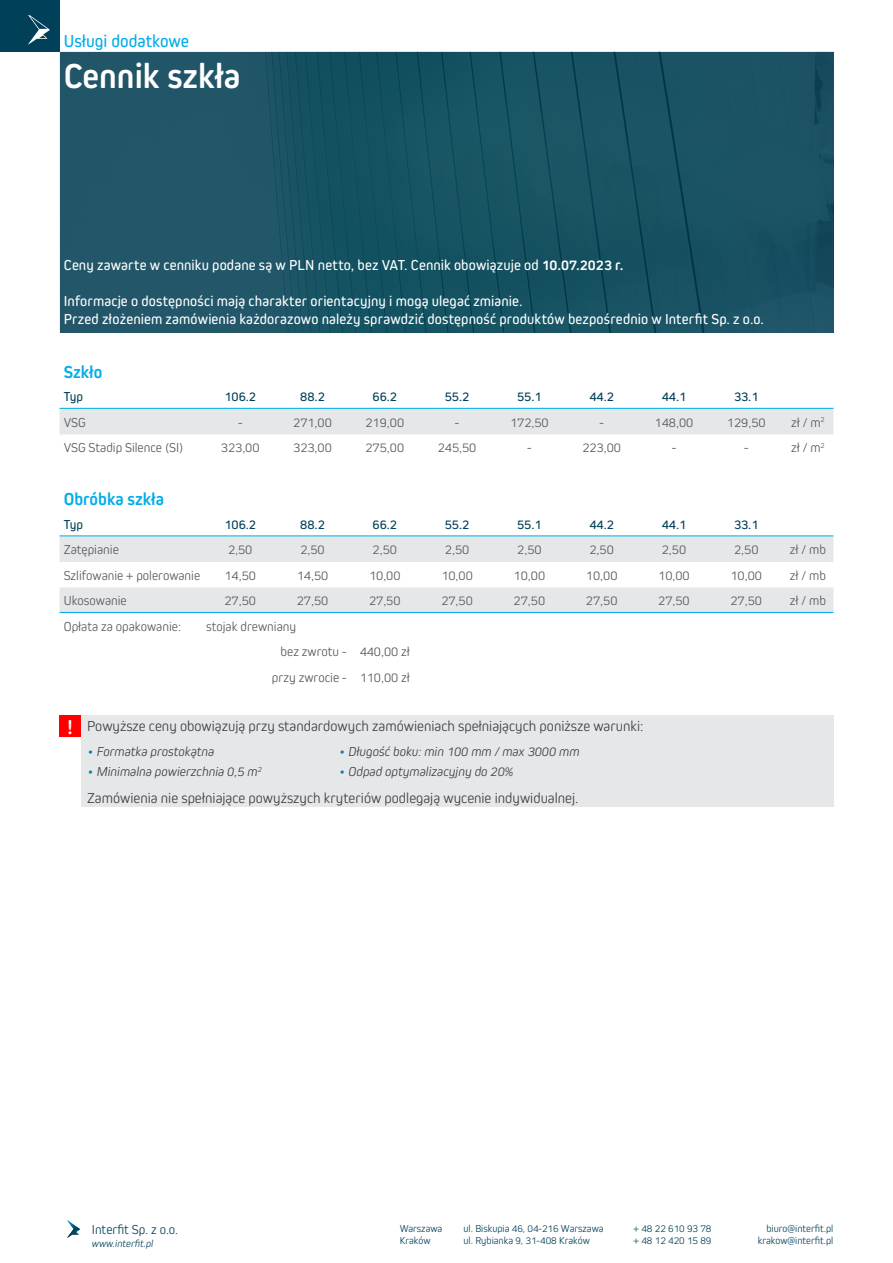
<style>
.page{position:relative;width:893px;height:1263px;background:#fff}
.page>*{position:absolute;margin:0;border:0;box-sizing:border-box;transform-origin:0 0}
.Kategoria_-_opis{font:700 36px "Kiro";color:#fff}
.Uwaga_-_znaczek{font:700 21px "Kiro";color:#fff}
.Subkategoria{font:700 18px "Kiro";color:#00ade9}
.Stopka_-_góra_-_kategoria{font:18px "Kiro";color:#00ade9}
.Kategoria_-_opis-2{font:15px/18px "Kiro";letter-spacing:.01em;color:#fff}
.Uwaga_-_tekst{font:300 15px "Kiro";color:#3e3e3f}
.Tabela_-_Wiersze{font:300 13.5px "Kiro";color:#57585a}
.Uwaga_-_tekst-2{font:italic 300 13.5px "Kiro";color:#3e3e3f}
.Tabela_-_Wiersze_-_ID{font:300 13.5px "Kiro";color:#57585a}
.Tabela_-_Nagłówek_-_reszta{font:13.5px "Kiro";color:#004058}
.t1{font:300 13.5px "Kiro";color:#004058}
.Tabela_-_Nagłówek_-_ID{font:13.5px "Kiro";letter-spacing:-.02em;color:#004058}
.t2{font:300 10.5px "Kiro";color:#004058}
.t3{font:italic 300 10.5px "Kiro";color:#004058}
.s1{font-weight:700}
.s2{color:#0083ac}
</style>
<div class="page">
<svg style="left:67px;top:1220px;width:13px;height:18px"></svg>
<div style="left:0;top:0;width:60px;height:52px;background:#004058"></div>
<svg style="left:28px;top:15px;width:22px;height:30px"></svg>
<div style="left:60px;top:409px;width:773px;height:25px;background:#e6e7e9"></div>
<svg style="left:60px;top:536px;width:773px;height:76px;fill:#e6e7e9"></svg>
<div style="left:81px;top:715px;width:752px;height:92px;background:#e6e7e9"></div>
<hr style="left:60px;top:408px;width:773px;height:1px;background:#00ade9">
<hr style="left:60px;top:535px;width:773px;height:1px;background:#00ade9">
<hr style="left:60px;top:612px;width:773px;height:1px;background:#00ade9">
<div style="left:60px;top:715px;width:21px;height:21px;background:#f00"></div>
<img style="left:60px;top:52px;width:773px;height:280px">
<p class="Stopka_-_góra_-_kategoria" style="left:64px;top:31px;width:127px">Usługi dodatkowe</p>
<p class="Kategoria_-_opis" style="left:64px;top:55px;width:178px">Cennik szkła</p>
<p class="Kategoria_-_opis-2" style="left:64px;top:255px;width:561px">Ceny zawarte w cenniku podane są w PLN netto, bez VAT. Cennik obowiązuje od <span class="s1">10.07.2023 r.</span></p>
<p class="Kategoria_-_opis-2" style="left:64px;top:291px;width:702px">Informacje o dostępności mają charakter orientacyjny i mogą ulegać zmianie.<br>Przed złożeniem zamówienia każdorazowo należy sprawdzić dostępność produktów bezpośrednio w Interfit Sp. z o.o.</p>
<p class="Subkategoria" style="left:64px;top:361px;width:40px">Szkło</p>
<p class="Tabela_-_Nagłówek_-_ID" style="left:64px;top:389px;width:21px">Typ</p>
<p class="Tabela_-_Nagłówek_-_reszta" style="left:224px;top:389px;width:33px">106.2</p>
<p class="Tabela_-_Nagłówek_-_reszta" style="left:300px;top:389px;width:26px">88.2</p>
<p class="Tabela_-_Nagłówek_-_reszta" style="left:373px;top:389px;width:26px">66.2</p>
<p class="Tabela_-_Nagłówek_-_reszta" style="left:445px;top:389px;width:26px">55.2</p>
<p class="Tabela_-_Nagłówek_-_reszta" style="left:517px;top:389px;width:26px">55.1</p>
<p class="Tabela_-_Nagłówek_-_reszta" style="left:589px;top:389px;width:26px">44.2</p>
<p class="Tabela_-_Nagłówek_-_reszta" style="left:662px;top:389px;width:26px">44.1</p>
<p class="Tabela_-_Nagłówek_-_reszta" style="left:734px;top:389px;width:26px">33.1</p>
<p class="Tabela_-_Wiersze_-_ID" style="left:64px;top:414px;width:23px">VSG</p>
<p class="Tabela_-_Wiersze" style="left:238px;top:414px;width:6px">-</p>
<p class="Tabela_-_Wiersze" style="left:293px;top:414px;width:40px">271,00</p>
<p class="Tabela_-_Wiersze" style="left:365px;top:414px;width:40px">219,00</p>
<p class="Tabela_-_Wiersze" style="left:455px;top:414px;width:6px">-</p>
<p class="Tabela_-_Wiersze" style="left:510px;top:414px;width:40px">172,50</p>
<p class="Tabela_-_Wiersze" style="left:599px;top:414px;width:6px">-</p>
<p class="Tabela_-_Wiersze" style="left:655px;top:414px;width:40px">148,00</p>
<p class="Tabela_-_Wiersze" style="left:727px;top:414px;width:40px">129,50</p>
<p class="Tabela_-_Wiersze" style="left:791px;top:414px;width:35px">zł / m<sup>2</sup></p>
<p class="Tabela_-_Wiersze_-_ID" style="left:64px;top:440px;width:121px">VSG Stadip Silence (SI)</p>
<p class="Tabela_-_Wiersze" style="left:221px;top:440px;width:40px">323,00</p>
<p class="Tabela_-_Wiersze" style="left:293px;top:440px;width:40px">323,00</p>
<p class="Tabela_-_Wiersze" style="left:365px;top:440px;width:40px">275,00</p>
<p class="Tabela_-_Wiersze" style="left:438px;top:440px;width:40px">245,50</p>
<p class="Tabela_-_Wiersze" style="left:527px;top:440px;width:6px">-</p>
<p class="Tabela_-_Wiersze" style="left:582px;top:440px;width:40px">223,00</p>
<p class="Tabela_-_Wiersze" style="left:672px;top:440px;width:6px">-</p>
<p class="Tabela_-_Wiersze" style="left:744px;top:440px;width:6px">-</p>
<p class="Tabela_-_Wiersze" style="left:791px;top:440px;width:35px">zł / m<sup>2</sup></p>
<p class="Subkategoria" style="left:64px;top:489px;width:102px">Obróbka szkła</p>
<p class="Tabela_-_Nagłówek_-_ID" style="left:64px;top:517px;width:21px">Typ</p>
<p class="Tabela_-_Nagłówek_-_reszta" style="left:224px;top:517px;width:33px">106.2</p>
<p class="Tabela_-_Nagłówek_-_reszta" style="left:300px;top:517px;width:26px">88.2</p>
<p class="Tabela_-_Nagłówek_-_reszta" style="left:373px;top:517px;width:26px">66.2</p>
<p class="Tabela_-_Nagłówek_-_reszta" style="left:445px;top:517px;width:26px">55.2</p>
<p class="Tabela_-_Nagłówek_-_reszta" style="left:517px;top:517px;width:26px">55.1</p>
<p class="Tabela_-_Nagłówek_-_reszta" style="left:589px;top:517px;width:26px">44.2</p>
<p class="Tabela_-_Nagłówek_-_reszta" style="left:662px;top:517px;width:26px">44.1</p>
<p class="Tabela_-_Nagłówek_-_reszta" style="left:734px;top:517px;width:26px">33.1</p>
<p class="Tabela_-_Wiersze_-_ID" style="left:64px;top:542px;width:57px">Zatępianie</p>
<p class="Tabela_-_Wiersze" style="left:228px;top:542px;width:26px">2,50</p>
<p class="Tabela_-_Wiersze" style="left:300px;top:542px;width:26px">2,50</p>
<p class="Tabela_-_Wiersze" style="left:373px;top:542px;width:26px">2,50</p>
<p class="Tabela_-_Wiersze" style="left:445px;top:542px;width:26px">2,50</p>
<p class="Tabela_-_Wiersze" style="left:517px;top:542px;width:26px">2,50</p>
<p class="Tabela_-_Wiersze" style="left:589px;top:542px;width:26px">2,50</p>
<p class="Tabela_-_Wiersze" style="left:662px;top:542px;width:26px">2,50</p>
<p class="Tabela_-_Wiersze" style="left:734px;top:542px;width:26px">2,50</p>
<p class="Tabela_-_Wiersze" style="left:790px;top:542px;width:38px">zł / mb</p>
<p class="Tabela_-_Wiersze_-_ID" style="left:64px;top:568px;width:138px">Szlifowanie + polerowanie</p>
<p class="Tabela_-_Wiersze" style="left:224px;top:568px;width:33px">14,50</p>
<p class="Tabela_-_Wiersze" style="left:297px;top:568px;width:33px">14,50</p>
<p class="Tabela_-_Wiersze" style="left:369px;top:568px;width:33px">10,00</p>
<p class="Tabela_-_Wiersze" style="left:441px;top:568px;width:33px">10,00</p>
<p class="Tabela_-_Wiersze" style="left:514px;top:568px;width:33px">10,00</p>
<p class="Tabela_-_Wiersze" style="left:586px;top:568px;width:33px">10,00</p>
<p class="Tabela_-_Wiersze" style="left:658px;top:568px;width:33px">10,00</p>
<p class="Tabela_-_Wiersze" style="left:730px;top:568px;width:33px">10,00</p>
<p class="Tabela_-_Wiersze" style="left:790px;top:568px;width:38px">zł / mb</p>
<p class="Tabela_-_Wiersze_-_ID" style="left:64px;top:593px;width:64px">Ukosowanie</p>
<p class="Tabela_-_Wiersze" style="left:224px;top:593px;width:33px">27,50</p>
<p class="Tabela_-_Wiersze" style="left:297px;top:593px;width:33px">27,50</p>
<p class="Tabela_-_Wiersze" style="left:369px;top:593px;width:33px">27,50</p>
<p class="Tabela_-_Wiersze" style="left:441px;top:593px;width:33px">27,50</p>
<p class="Tabela_-_Wiersze" style="left:514px;top:593px;width:33px">27,50</p>
<p class="Tabela_-_Wiersze" style="left:586px;top:593px;width:33px">27,50</p>
<p class="Tabela_-_Wiersze" style="left:658px;top:593px;width:33px">27,50</p>
<p class="Tabela_-_Wiersze" style="left:730px;top:593px;width:33px">27,50</p>
<p class="Tabela_-_Wiersze" style="left:790px;top:593px;width:38px">zł / mb</p>
<p class="Tabela_-_Wiersze_-_ID" style="left:64px;top:619px;width:119px">Opłata za opakowanie:</p>
<p class="Tabela_-_Wiersze" style="left:206px;top:619px;width:92px">stojak drewniany</p>
<p class="Tabela_-_Wiersze" style="left:281px;top:644px;width:67px">bez zwrotu -</p>
<p class="Tabela_-_Wiersze" style="left:360px;top:644px;width:52px">440,00 zł</p>
<p class="Tabela_-_Wiersze" style="left:272px;top:670px;width:76px">przy zwrocie -</p>
<p class="Tabela_-_Wiersze" style="left:360px;top:670px;width:52px">110,00 zł</p>
<p class="Uwaga_-_tekst" style="left:87px;top:717px;width:558px">Powyższe ceny obowiązują przy standardowych zamówieniach spełniających poniższe warunki:</p>
<p class="Uwaga_-_tekst-2" style="left:87px;top:743px;width:129px"><span class="s2">•</span> Formatka prostokątna</p>
<p class="Uwaga_-_tekst-2" style="left:87px;top:764px;width:176px"><span class="s2">•</span> Minimalna powierzchnia 0,5 m<sup>2</sup></p>
<p class="Uwaga_-_znaczek" style="left:68px;top:714px;width:7px">!</p>
<p class="Uwaga_-_tekst-2" style="left:339px;top:743px;width:242px"><span class="s2">•</span> Długość boku: min 100 mm / max 3000 mm</p>
<p class="Uwaga_-_tekst-2" style="left:339px;top:764px;width:176px"><span class="s2">•</span> Odpad optymalizacyjny do 20%</p>
<p class="Uwaga_-_tekst" style="left:87px;top:789px;width:493px">Zamówienia nie spełniające powyższych kryteriów podlegają wycenie indywidualnej.</p>
<p class="t1" style="left:92px;top:1222px;width:88px">Interfit Sp. z o.o.</p>
<p class="t3" style="left:92px;top:1237px;width:63px">www.interfit.pl</p>
<p class="t2" style="left:400px;top:1222px;width:44px">Warszawa</p>
<p class="t2" style="left:463px;top:1222px;width:142px">ul. Biskupia 46, 04-216 Warszawa</p>
<p class="t2" style="left:634px;top:1222px;width:79px">+ 48 22 610 93 78</p>
<p class="t2" style="left:766px;top:1222px;width:68px">biuro@interfit.pl</p>
<p class="t2" style="left:400px;top:1235px;width:32px">Kraków</p>
<p class="t2" style="left:463px;top:1235px;width:128px">ul. Rybianka 9, 31-408 Kraków</p>
<p class="t2" style="left:634px;top:1235px;width:79px">+ 48 12 420 15 89</p>
<p class="t2" style="left:758px;top:1235px;width:77px">krakow@interfit.pl</p>
</div>
